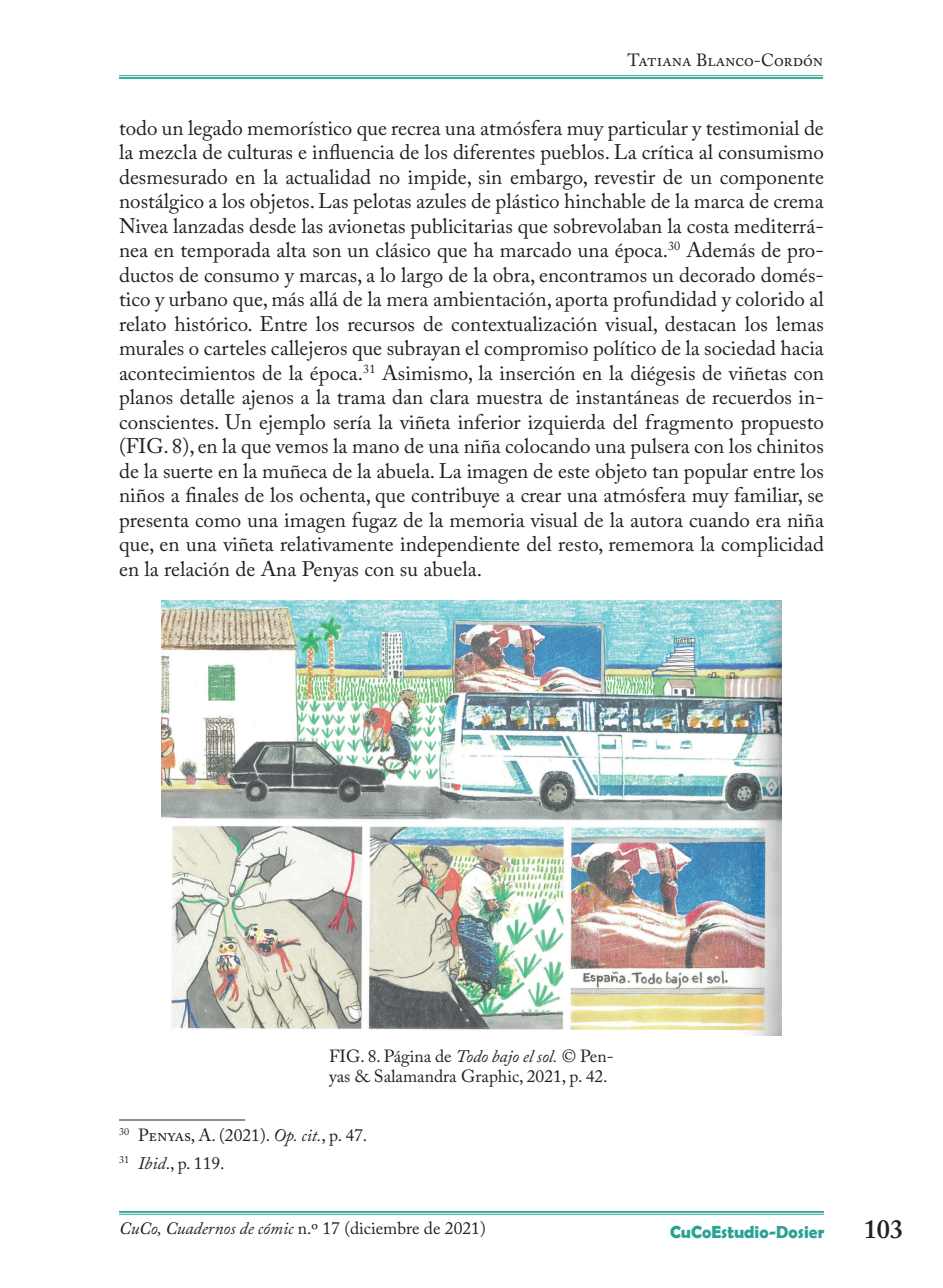
<style>
.page{position:relative;width:943px;height:1288px;background:#fff}
.page>*{position:absolute;margin:0;border:0;box-sizing:border-box;transform-origin:0 0}
.t1{font:600 26.25px "Adobe Caslon Pro";color:#231f20}
.t2{font:21px/24.5px "Adobe Caslon Pro";color:#231f20;text-align:justify}
.t3{font:17.5px/19.2px "Adobe Caslon Pro";color:#231f20}
.t4{font:700 17.5px "Berlin Sans FB Demi";color:#29a394}
.s1{font-style:italic}
</style>
<div class="page">
<hr style="left:119px;top:1211px;width:705px;height:2px;background:#29a394">
<hr style="left:119px;top:1214px;width:705px;height:1px;background:#29a394">
<hr style="left:119px;top:75px;width:704px;height:1px;background:#29a394">
<hr style="left:119px;top:77px;width:704px;height:2px;background:#29a394">
<hr style="left:119px;top:1120px;width:126px;height:1px;background:#231f20">
<img style="left:162px;top:600px;width:619px;height:436px">
<p class="t3" style="left:627px;top:51px;width:197px">Tatiana Blanco-Cordón</p>
<p class="t2" style="left:119px;top:115px;width:706px">todo un legado memorístico que recrea una atmósfera muy particular y testimonial de la mezcla de culturas e influencia de los diferentes pueblos. La crítica al consumismo desmesurado en la actualidad no impide, sin embargo, revestir de un componente nostálgico a los objetos. Las pelotas azules de plástico hinchable de la marca de crema Nivea lanzadas desde las avionetas publicitarias que sobrevolaban la costa mediterrá&shy;nea en temporada alta son un clásico que ha marcado una época.<sup>30</sup> Además de pro&shy;ductos de consumo y marcas, a lo largo de la obra, encontramos un decorado domés&shy;tico y urbano que, más allá de la mera ambientación, aporta profundidad y colorido al relato histórico. Entre los recursos de contextualización visual, destacan los lemas murales o carteles callejeros que subrayan el compromiso político de la sociedad hacia acontecimientos de la época.<sup>31</sup> Asimismo, la inserción en la diégesis de viñetas con planos detalle ajenos a la trama dan clara muestra de instantáneas de recuerdos in&shy;conscientes. Un ejemplo sería la viñeta inferior izquierda del fragmento propuesto (FIG. 8), en la que vemos la mano de una niña colocando una pulsera con los chinitos de la suerte en la muñeca de la abuela. La imagen de este objeto tan popular entre los niños a finales de los ochenta, que contribuye a crear una atmósfera muy familiar, se presenta como una imagen fugaz de la memoria visual de la autora cuando era niña que, en una viñeta relativamente independiente del resto, rememora la complicidad en la relación de Ana Penyas con su abuela.</p>
<p class="t3" style="left:329px;top:1047px;width:286px">FIG. 8. Página de <span class="s1">Todo bajo el sol.</span> © Pen&shy;yas &amp; Salamandra Graphic, 2021, p. 42.</p>
<p class="t3" style="left:119px;top:1121px;width:250px;line-height:28px"><sup>30</sup> Penyas, A. (2021). <span class="s1">Op. cit.</span>, p. 47.<br><sup>31</sup> <span class="s1">Ibid</span>., p. 119.</p>
<p class="t3" style="left:119px;top:1219px;width:368px"><span class="s1">CuCo, Cuadernos de cómic</span> n.º 17 (diciembre de 2021)</p>
<p class="t4" style="left:670px;top:1222px;width:156px">CuCoEstudio-Dosier</p>
<p class="t1" style="left:863px;top:1214px;width:41px">103</p>
</div>
